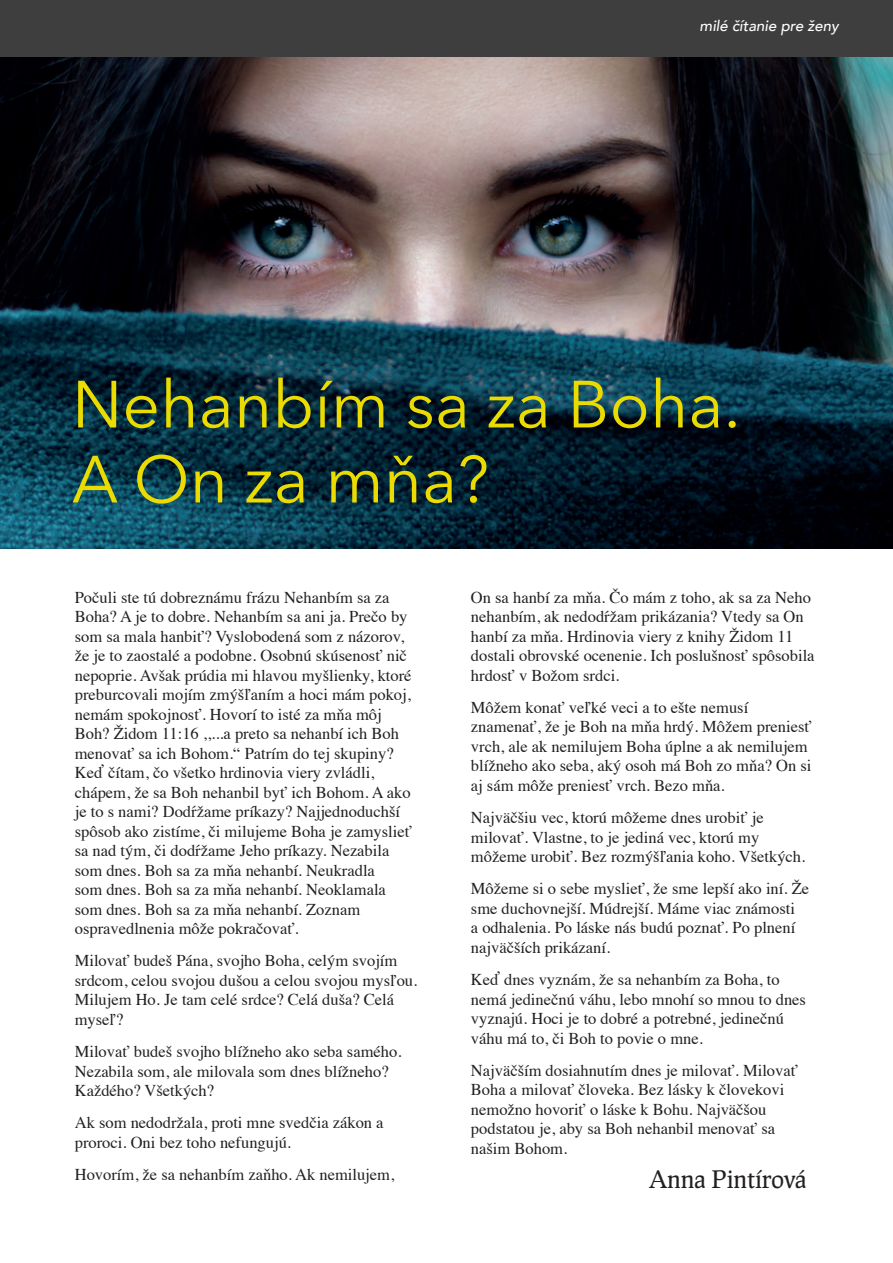
<style>
.page{position:relative;width:893px;height:1263px;background:#fff}
.page>*{position:absolute;margin:0;border:0;box-sizing:border-box;transform-origin:0 0}
.t1{font:66px/75px "Avenir Next";color:#ebdb01}
.t2{font:24px "Prociono";color:#231f20}
.t3{font:16.5px/19.5px "Times";color:#231f20}
.t4{font:italic 500 15px "Avenir";color:#fff}
</style>
<div class="page">
<img style="left:0;top:56px;width:893px;height:493px">
<div style="left:0;top:0;width:893px;height:56px;background:#3e3e3f"></div>
<p class="t4" style="left:700px;top:17px;width:141px">milé čítanie pre ženy</p>
<h1 class="t1" style="left:72px;top:364px;width:670px">Nehanbím sa za Boha.<br>A On za mňa?</h1>
<p class="t3" style="left:471px;top:586px;width:345px">On sa hanbí za mňa. Čo mám z toho, ak sa za Neho nehanbím, ak nedodŕžam prikázania? Vtedy sa On hanbí za mňa. Hrdinovia viery z knihy Židom 11 dostali obrovské ocenenie. Ich poslušnosť spôsobila hrdosť v Božom srdci.</p>
<p class="t3" style="left:471px;top:696px;width:342px">Môžem konať veľké veci a to ešte nemusí znamenať, že je Boh na mňa hrdý. Môžem preniesť vrch, ale ak nemilujem Boha úplne a ak nemilujem blížneho ako seba, aký osoh má Boh zo mňa? On si aj sám môže preniesť vrch. Bezo mňa.</p>
<p class="t3" style="left:471px;top:806px;width:336px">Najväčšiu vec, ktorú môžeme dnes urobiť je milovať. Vlastne, to je jediná vec, ktorú my môžeme urobiť. Bez rozmýšľania koho. Všetkých.</p>
<p class="t3" style="left:471px;top:878px;width:340px">Môžeme si o sebe myslieť, že sme lepší ako iní. Že sme duchovnejší. Múdrejší. Máme viac známosti<br>a odhalenia. Po láske nás budú poznať. Po plnení najväčších prikázaní.</p>
<p class="t3" style="left:471px;top:968px;width:337px">Keď dnes vyznám, že sa nehanbím za Boha, to nemá jedinečnú váhu, lebo mnohí so mnou to dnes vyznajú. Hoci je to dobré a potrebné, jedinečnú váhu má to, či Boh to povie o mne.</p>
<p class="t3" style="left:471px;top:1059px;width:329px">Najväčším dosiahnutím dnes je milovať. Milovať Boha a milovať človeka. Bez lásky k človekovi nemožno hovoriť o láske k Bohu. Najväčšou podstatou je, aby sa Boh nehanbil menovať sa našim Bohom.</p>
<p class="t3" style="left:75px;top:586px;width:339px">Počuli ste tú dobreznámu frázu Nehanbím sa za Boha? A je to dobre. Nehanbím sa ani ja. Prečo by som sa mala hanbiť? Vyslobodená som z názorov, že je to zaostalé a podobne. Osobnú skúsenosť nič nepoprie. Avšak prúdia mi hlavou myšlienky, ktoré preburcovali mojím zmýšľaním a hoci mám pokoj, nemám spokojnosť. Hovorí to isté za mňa môj Boh? Židom 11:16 ,,...a preto sa nehanbí ich Boh menovať sa ich Bohom.“ Patrím do tej skupiny?<br>Keď čítam, čo všetko hrdinovia viery zvládli, chápem, že sa Boh nehanbil byť ich Bohom. A ako je to s nami? Dodŕžame príkazy? Najjednoduchší spôsob ako zistíme, či milujeme Boha je zamyslieť sa nad tým, či dodŕžame Jeho príkazy. Nezabila som dnes. Boh sa za mňa nehanbí. Neukradla<br>som dnes. Boh sa za mňa nehanbí. Neoklamala som dnes. Boh sa za mňa nehanbí. Zoznam ospravedlnenia môže pokračovať.</p>
<p class="t3" style="left:75px;top:950px;width:344px">Milovať budeš Pána, svojho Boha, celým svojím srdcom, celou svojou dušou a celou svojou mysľou.<br>Milujem Ho. Je tam celé srdce? Celá duša? Celá myseľ?</p>
<p class="t3" style="left:75px;top:1040px;width:328px">Milovať budeš svojho blížneho ako seba samého.<br>Nezabila som, ale milovala som dnes blížneho?<br>Každého? Všetkých?</p>
<p class="t3" style="left:75px;top:1112px;width:310px">Ak som nedodržala, proti mne svedčia zákon a proroci. Oni bez toho nefungujú.</p>
<p class="t3" style="left:75px;top:1163px;width:321px">Hovorím, že sa nehanbím zaňho. Ak nemilujem,</p>
<h2 class="t2" style="left:649px;top:1163px;width:159px">Anna Pintírová</h2>
</div>
